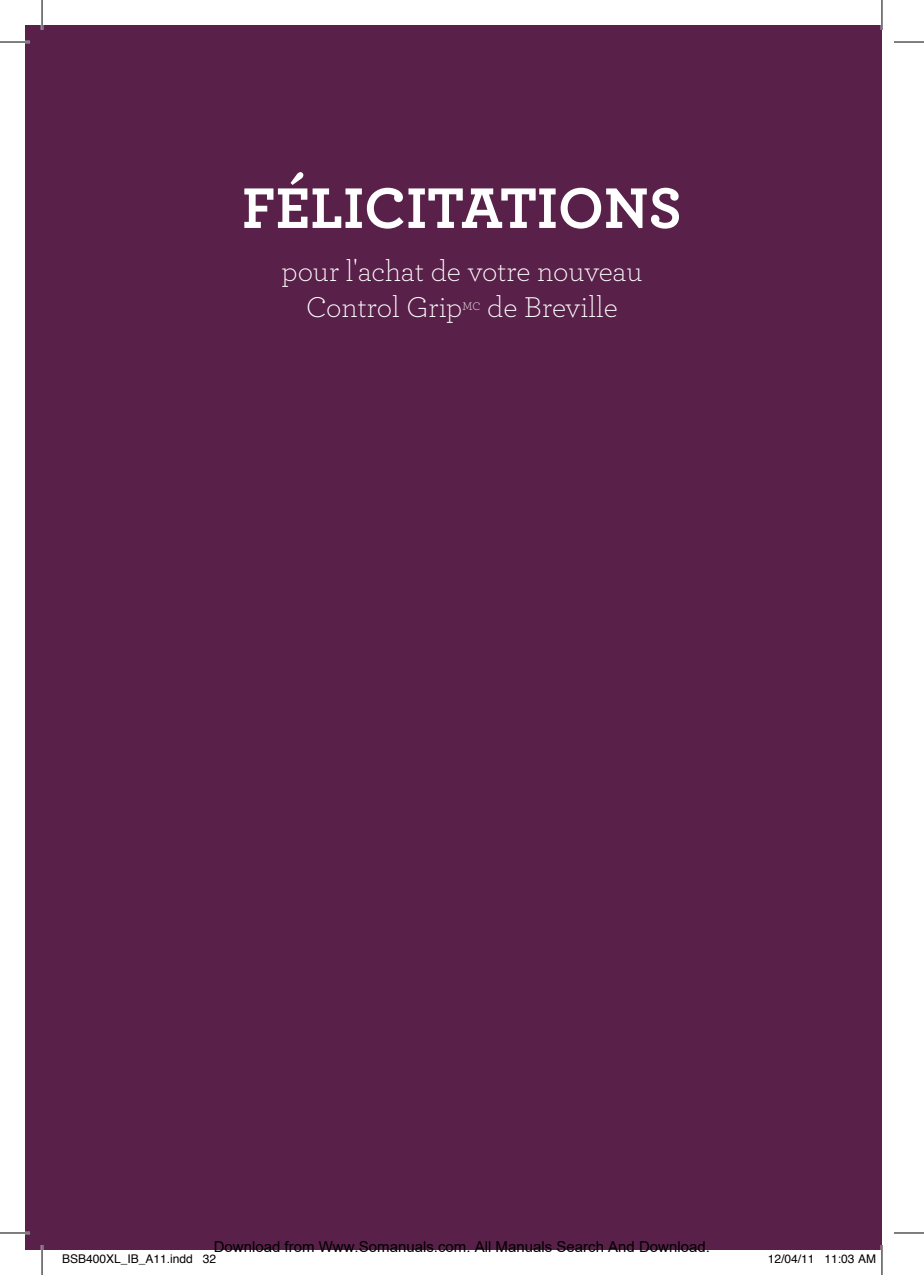
<style>
.page{position:relative;width:924px;height:1275px;background:#fff}
.page>*{position:absolute;margin:0;border:0;box-sizing:border-box;transform-origin:0 0}
.t1{font:60px "Archer Bold LF";color:#fff}
.t2{font:30px/36px "Archer Light LF";color:#fff}
.t3{font:15px "Arial";color:#000}
.t4{font:12px "Helvetica";color:#000}
.t5{font:11.6px "Archer Light LF";color:#fff}
</style>
<div class="page">
<div style="left:25px;top:25px;width:856px;height:1225px;background:#592049"></div>
<hr style="left:0;top:41px;width:30px;height:2px;background:#fff">
<hr style="left:0;top:1231px;width:30px;height:3px;background:#fff">
<hr style="left:41px;top:0;width:2px;height:30px;background:#fff">
<hr style="left:41px;top:1245px;width:2px;height:30px;background:#fff">
<hr style="left:880px;top:0;width:2px;height:30px;background:#fff">
<hr style="left:880px;top:1245px;width:2px;height:30px;background:#fff">
<hr style="left:0;top:42px;width:30px;height:1px;background:#000">
<hr style="left:893px;top:42px;width:30px;height:1px;background:#000">
<hr style="left:0;top:1232px;width:30px;height:1px;background:#000">
<hr style="left:893px;top:1232px;width:30px;height:1px;background:#000">
<hr style="left:42px;top:0;width:1px;height:30px;background:#000">
<hr style="left:42px;top:1245px;width:1px;height:30px;background:#000">
<hr style="left:881px;top:0;width:1px;height:30px;background:#000">
<hr style="left:881px;top:1245px;width:1px;height:30px;background:#000">
<h1 class="t1" style="left:242px;top:170px;width:441px">FÉLICITATIONS</h1>
<h2 class="t2" style="left:306px;top:252px;width:337px;text-indent:-25px">pour l'achat de votre nouveau<br>Control Grip</h2>
<p class="t5" style="left:462px;top:299px;width:19px">MC</p>
<h2 class="t2" style="left:487px;top:288px;width:132px">de Breville</h2>
<p class="t3" style="left:214px;top:1238px;width:497px">Download from Www.Somanuals.com. All Manuals Search And Download.</p>
<p class="t4" style="left:62px;top:1249px;width:156px">BSB400XL_IB_A11.indd 32</p>
<p class="t4" style="left:767px;top:1249px;width:110px">12/04/11 11:03 AM</p>
</div>
